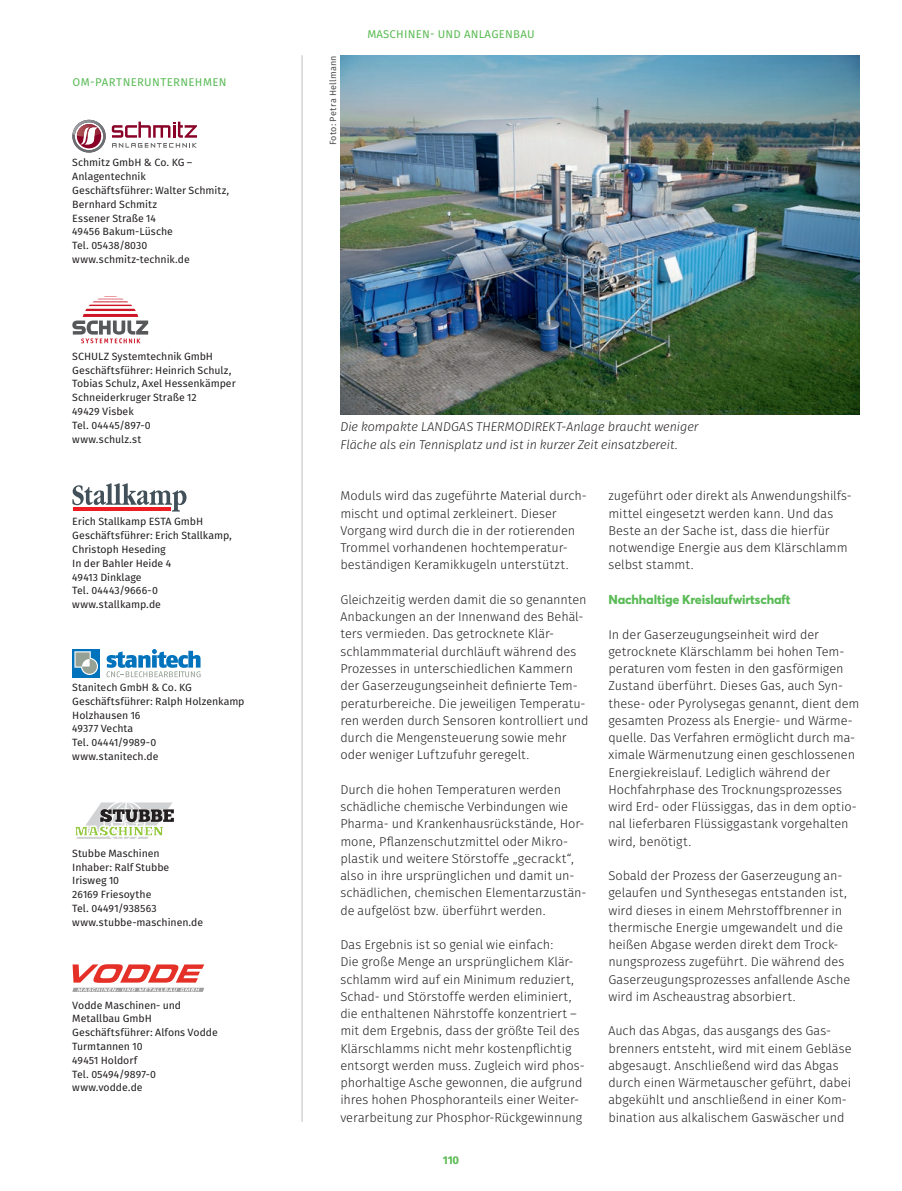
<style>
.page{position:relative;width:902px;height:1191px;background:#fff}
.page>*{position:absolute;margin:0;border:0;box-sizing:border-box;transform-origin:0 0}
.t1{font:12.75px/17.2px "Fira Sans OT Light";letter-spacing:-.005em;color:#231f20}
.t2{font:italic 12.75px/17.2px "Fira Sans OT Light";letter-spacing:-.005em;color:#231f20}
.t3{font:800 12.75px "Averta";letter-spacing:-.01em;color:#5abb56}
.t4{font:11.25px "Fira Sans OT";letter-spacing:.02em;color:#5bbb54}
.t5{font:11.25px "Fira Sans OT";letter-spacing:.035em;color:#5abb56}
.t6{font:700 11.25px "Fira Sans OT";color:#5bbb54}
.t7{font:10.5px/13.8px "Fira Sans OT";letter-spacing:.005em;color:#231f20}
.t8{font:9px "Fira Sans OT";letter-spacing:.025em;color:#231f20}
</style>
<div class="page">
<svg style="left:112px;top:122px;width:85px;height:26px"></svg>
<svg style="left:72px;top:120px;width:34px;height:33px"></svg>
<svg style="left:72px;top:296px;width:76px;height:47px"></svg>
<svg style="left:72px;top:483px;width:114px;height:28px"></svg>
<hr style="left:73px;top:507px;width:97px;height:4px;background:#ee1d23">
<svg style="left:106px;top:649px;width:94px;height:28px"></svg>
<div style="left:72px;top:649px;width:28px;height:28px;background:#0073bc"></div>
<svg style="left:74px;top:651px;width:24px;height:24px"></svg>
<svg style="left:75px;top:802px;width:99px;height:37px"></svg>
<svg style="left:72px;top:964px;width:132px;height:27px"></svg>
<hr style="left:302px;top:55px;width:1px;height:1066px;background:#bcbdc0">
<img style="left:340px;top:55px;width:519px;height:359px">
<p class="t5" style="left:72px;top:74px;width:156px">OM-PaRTneRunTeRnehMen</p>
<p class="t7" style="left:72px;top:157px;width:158px">schmitz gmbh &amp; co. Kg – anlagentechnik<br>geschäftsführer: Walter schmitz, bernhard schmitz<br>essener straße 14<br>49456 bakum-lüsche<br>Tel. 05438/8030 www.schmitz-technik.de</p>
<p class="t8" style="left:326px;top:145px;width:91px;rotate:-90deg">Foto: Petra Hellmann</p>
<p class="t4" style="left:367px;top:27px;width:169px">Maschinen- und Anlagenbau</p>
<p class="t7" style="left:72px;top:350px;width:165px">schulZ systemtechnik gmbh geschäftsführer: heinrich schulz,<br>Tobias schulz, axel hessenkämper schneiderkruger straße 12<br>49429 Visbek<br>Tel. 04445/897-0<br>www.schulz.st</p>
<p class="t7" style="left:72px;top:515px;width:161px">erich stallkamp esTa gmbh geschäftsführer: erich stallkamp, christoph heseding<br>in der bahler heide 4<br>49413 dinklage<br>Tel. 04443/9666-0 www.stallkamp.de</p>
<p class="t7" style="left:72px;top:681px;width:174px">stanitech gmbh &amp; co. Kg geschäftsführer: Ralph holzenkamp holzhausen 16<br>49377 Vechta<br>Tel. 04441/9989-0 www.stanitech.de</p>
<p class="t7" style="left:72px;top:847px;width:132px">stubbe Maschinen<br>inhaber: Ralf stubbe irisweg 10<br>26169 Friesoythe<br>Tel. 04491/938563 www.stubbe-maschinen.de</p>
<p class="t7" style="left:72px;top:998px;width:147px">Vodde Maschinen- und<br>Metallbau gmbh geschäftsführer: alfons Vodde<br>Turmtannen 10<br>49451 holdorf<br>Tel. 05494/9897-0 www.vodde.de</p>
<p class="t2" style="left:340px;top:419px;width:359px">Die kompakte LANDGAS THERMODIREKT-Anlage braucht weniger<br>Fläche als ein Tennisplatz und ist in kurzer Zeit einsatzbereit.</p>
<p class="t1" style="left:340px;top:488px;width:248px">Moduls wird das zugeführte Material durch&shy;mischt und optimal zerkleinert. Dieser Vorgang wird durch die in der rotierenden Trommel vorhandenen hochtemperatur&shy;beständigen Keramikkugeln unterstützt.</p>
<p class="t1" style="left:340px;top:592px;width:250px">Gleichzeitig werden damit die so genannten Anbackungen an der Innenwand des Behäl&shy;ters vermieden. Das getrocknete Klär&shy;schlammmaterial durchläuft während des Prozesses in unterschiedlichen Kammern der Gaserzeugungseinheit definierte Tem&shy;peraturbereiche. Die jeweiligen Temperatu&shy;ren werden durch Sensoren kontrolliert und durch die Mengensteuerung sowie mehr oder weniger Luftzufuhr geregelt.</p>
<p class="t1" style="left:340px;top:781px;width:248px">Durch die hohen Temperaturen werden schädliche chemische Verbindungen wie Pharma- und Krankenhausrückstände, Hor&shy;mone, Pflanzenschutzmittel oder Mikro&shy;plastik und weitere Störstoffe „gecrackt“, also in ihre ursprünglichen und damit un&shy;schädlichen, chemischen Elementarzustän&shy;de aufgelöst bzw. überführt werden.</p>
<p class="t1" style="left:340px;top:937px;width:246px">Das Ergebnis ist so genial wie einfach:<br>Die große Menge an ursprünglichem Klär&shy;schlamm wird auf ein Minimum reduziert, Schad- und Störstoffe werden eliminiert, die enthaltenen Nährstoffe konzentriert – mit dem Ergebnis, dass der größte Teil des Klärschlamms nicht mehr kostenpflichtig entsorgt werden muss. Zugleich wird phos&shy;phorhaltige Asche gewonnen, die aufgrund ihres hohen Phosphoranteils einer Weiter&shy;verarbeitung zur Phosphor-Rückgewinnung</p>
<p class="t7" style="left:264px;top:529px;width:190px">Weda dammann &amp; Westerkamp gmbh geschäftsführer: Klemens Westerkamp,</p>
<p class="t6" style="left:442px;top:1152px;width:18px">110</p>
<p class="t1" style="left:608px;top:488px;width:245px">zugeführt oder direkt als Anwendungshilfs&shy;mittel eingesetzt werden kann. Und das Beste an der Sache ist, dass die hierfür notwendige Energie aus dem Klärschlamm selbst stammt.</p>
<p class="t3" style="left:608px;top:590px;width:184px">Nachhaltige Kreislaufwirtschaft</p>
<p class="t1" style="left:608px;top:626px;width:252px">In der Gaserzeugungseinheit wird der getrocknete Klärschlamm bei hohen Tem&shy;peraturen vom festen in den gasförmigen Zustand überführt. Dieses Gas, auch Syn&shy;these- oder Pyrolysegas genannt, dient dem gesamten Prozess als Energie- und Wärme&shy;quelle. Das Verfahren ermöglicht durch ma&shy;ximale Wärmenutzung einen geschlossenen Energiekreislauf. Lediglich während der Hochfahrphase des Trocknungsprozesses wird Erd- oder Flüssiggas, das in dem optio&shy;nal lieferbaren Flüssiggastank vorgehalten wird, benötigt.</p>
<p class="t1" style="left:608px;top:868px;width:243px">Sobald der Prozess der Gaserzeugung an&shy;gelaufen und Synthesegas entstanden ist, wird dieses in einem Mehrstoffbrenner in thermische Energie umgewandelt und die heißen Abgase werden direkt dem Trock&shy;nungsprozess zugeführt. Die während des Gaserzeugungsprozesses anfallende Asche wird im Ascheaustrag absorbiert.</p>
<p class="t1" style="left:608px;top:1023px;width:245px">Auch das Abgas, das ausgangs des Gas&shy;brenners entsteht, wird mit einem Gebläse abgesaugt. Anschließend wird das Abgas durch einen Wärmetauscher geführt, dabei abgekühlt und anschließend in einer Kom&shy;bination aus alkalischem Gaswäscher und</p>
</div>
